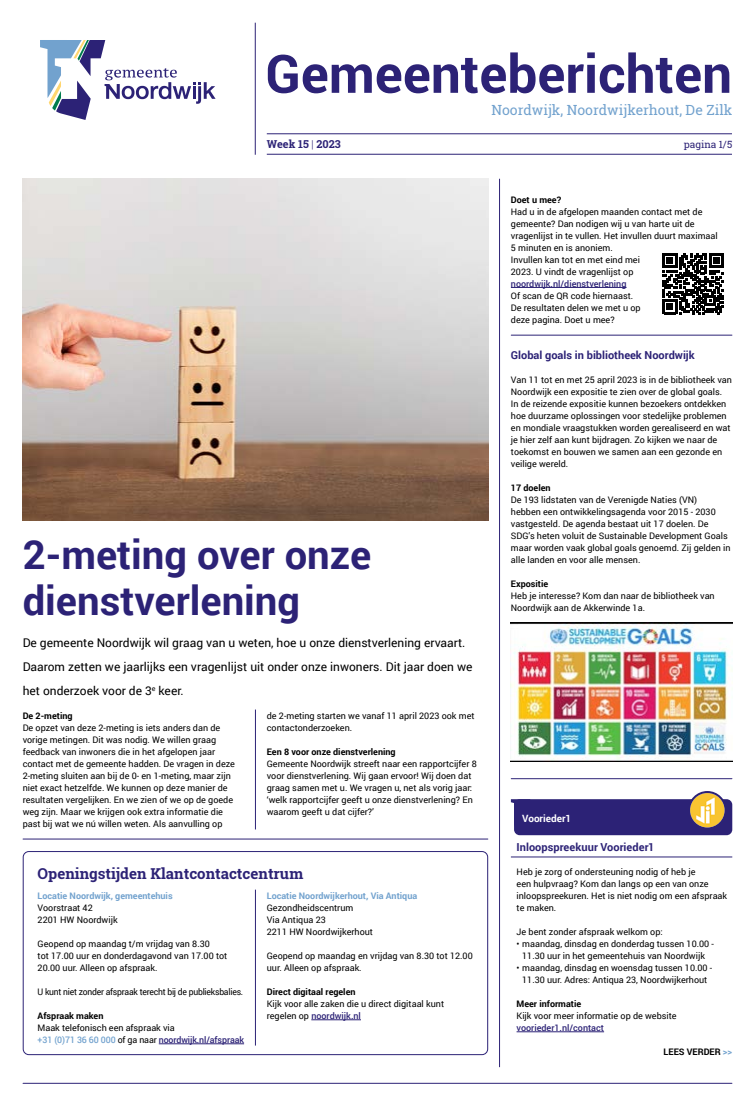
<style>
.page{position:relative;width:755px;height:1106px;background:#fff}
.page>*{position:absolute;margin:0;border:0;box-sizing:border-box;transform-origin:0 0}
._05_Kop_Artikel_Groo{font:700 53px "Roboto";color:#2c2276}
._05_Kop_Artikel_Groo-2{font:700 40px/46px "Roboto";color:#2c2276}
._06_Kop_Sub{font:700 15px "Roboto Slab";color:#2c2276}
._06_Kop_Sub-2{font:14px "Roboto Slab";color:#72a2ce}
._01_Body_Tekst-Inlei{font:12px/24px "Roboto";color:#000}
._07_Kopje_Alinea_11p{font:700 11px "Roboto";color:#2c2276}
._10_Kopje_onderstree{font:700 11px "Roboto";letter-spacing:.005em;color:#2c2276}
._05_Kop_Artikel_Groo-3{font:700 10.9px "Roboto Slab";color:#2c2276}
._09_Kopje_Rubriek-Di{font:700 10px "Roboto";color:#fff}
.t1{font:10px "Roboto Slab";color:#2c2276}
._02_Body_Tekst-Plain{font:9px/12px "Roboto";color:#000}
._03__Body_Tekst-Insp{font:9px/12px "Roboto";color:#000}
._12_Tussenkopje_9pt{font:700 9px "Roboto";color:#000}
._02_Body_Tekst-Plain-2{font:9px "Roboto";letter-spacing:-.025em;color:#000;scale:.95 1}
._02_Body_Tekst-Plain-3{font:700 9px "Roboto";color:#72a2ce}
._12_Tussenkopje_9pt-2{font:700 9px "Roboto";color:#72a2ce}
._03__Body_Tekst-Insp-2{font:500 9px "Roboto";color:#2c2276}
._11_Tussenkopje_9pt{font:700 9px "Roboto";color:#000}
._03__Body_Tekst-Insp-3{font:700 9px "Roboto";color:#000}
.s1{font-weight:300}
.s2{font-weight:500;color:#72a2ce}
.s3{font-weight:500;color:#2c2276}
.s4{color:#72a2ce}
</style>
<div class="page">
<hr style="left:499px;top:179px;width:1px;height:888px;background:#2c2276">
<hr style="left:23px;top:1083px;width:708px;height:1px;background:#2c2276">
<img style="left:23px;top:179px;width:465px;height:342px">
<hr style="left:255px;top:709px;width:1px;height:120px;background:#2c2276">
<svg style="left:40px;top:40px;width:175px;height:80px"></svg>
<hr style="left:255px;top:23px;width:1px;height:132px;background:#2c2276">
<hr style="left:266px;top:154px;width:465px;height:1px;background:#2c2276">
<hr style="left:266px;top:133px;width:465px;height:1px;background:#2c2276">
<div style="left:23px;top:851px;width:465px;height:204px;border:1px solid #2c2276;border-radius:6px"></div>
<hr style="left:159px;top:1043px;width:85px;height:1px;background:#2c2276">
<hr style="left:311px;top:1019px;width:50px;height:1px;background:#2c2276">
<hr style="left:255px;top:889px;width:1px;height:156px;background:#2c2276">
<div style="left:513px;top:799px;width:218px;height:36px;background:#2c2276;border-radius:6px"></div>
<svg style="left:510px;top:799px;width:9px;height:34px"></svg>
<svg style="left:688px;top:792px;width:37px;height:36px"></svg>
<img style="left:689px;top:793px;width:35px;height:34px;border-radius:17px">
<div style="left:687px;top:791px;width:39px;height:38px;border:2px solid #2c2276;border-radius:50%"></div>
<hr style="left:510px;top:856px;width:221px;height:1px;background:#2c2276">
<hr style="left:516px;top:1031px;width:87px;height:1px;background:#2c2276">
<hr style="left:23px;top:838px;width:464px;height:1px;background:#2c2276">
<hr style="left:510px;top:287px;width:116px;height:1px;background:#2c2276">
<svg style="left:662px;top:253px;width:61px;height:61px"></svg>
<hr style="left:511px;top:335px;width:220px;height:1px;background:#2c2276">
<hr style="left:511px;top:778px;width:220px;height:1px;background:#2c2276">
<img style="left:510px;top:623px;width:221px;height:138px">
<p class="_05_Kop_Artikel_Groo" style="left:265px;top:37px;width:468px">Gemeenteberichten</p>
<p class="_06_Kop_Sub-2" style="left:491px;top:100px;width:242px">Noordwijk, Noordwijkerhout, De Zilk</p>
<p class="_05_Kop_Artikel_Groo-3" style="left:266px;top:137px;width:75px">Week 15 <span class="s1">|</span> 2023</p>
<p class="t1" style="left:683px;top:137px;width:50px">pagina 1/5</p>
<p class="_05_Kop_Artikel_Groo-2" style="left:23px;top:530px;width:350px">2-meting over onze dienstverlening</p>
<p class="_01_Body_Tekst-Inlei" style="left:23px;top:630px;width:451px">De gemeente Noordwijk wil graag van u weten, hoe u onze dienstverlening ervaart.<br>Daarom zetten we jaarlijks een vragenlijst uit onder onze inwoners. Dit jaar doen we het onderzoek voor de 3<sup>e</sup> keer.</p>
<p class="_12_Tussenkopje_9pt" style="left:23px;top:709px;width:51px">De 2-meting</p>
<p class="_02_Body_Tekst-Plain" style="left:23px;top:721px;width:213px">De opzet van deze 2-meting is iets anders dan de vorige metingen. Dit was nodig. We willen graag feedback van inwoners die in het afgelopen jaar contact met de gemeente hadden. De vragen in deze 2-meting sluiten aan bij de 0- en 1-meting, maar zijn niet exact hetzelfde. We kunnen op deze manier de resultaten vergelijken. En we zien of we op de goede weg zijn. Maar we krijgen ook extra informatie die past bij wat we nú willen weten. Als aanvulling op</p>
<p class="_02_Body_Tekst-Plain" style="left:266px;top:709px;width:209px">de 2-meting starten we vanaf 11 april 2023 ook met contactonderzoeken.</p>
<p class="_12_Tussenkopje_9pt" style="left:266px;top:745px;width:130px">Een 8 voor onze dienstverlening</p>
<p class="_02_Body_Tekst-Plain" style="left:266px;top:757px;width:211px">Gemeente Noordwijk streeft naar een rapportcijfer 8 voor dienstverlening. Wij gaan ervoor! Wij doen dat graag samen met u. We vragen u, net als vorig jaar: ‘welk rapportcijfer geeft u onze dienstverlening? En waarom geeft u dat cijfer?’</p>
<p class="_06_Kop_Sub" style="left:38px;top:863px;width:267px">Openingstijden Klantcontactcentrum</p>
<p class="_12_Tussenkopje_9pt-2" style="left:38px;top:889px;width:136px">Locatie Noordwijk, gemeentehuis</p>
<p class="_02_Body_Tekst-Plain" style="left:38px;top:901px;width:57px">Voorstraat 42</p>
<p class="_02_Body_Tekst-Plain" style="left:38px;top:913px;width:81px">2201 HW Noordwijk</p>
<p class="_02_Body_Tekst-Plain" style="left:38px;top:937px;width:191px">Geopend op maandag t/m vrijdag van 8.30<br>tot 17.00 uur en donderdagavond van 17.00 tot<br>20.00 uur. Alleen op afspraak.</p>
<p class="_02_Body_Tekst-Plain-2" style="left:38px;top:985px;width:218px">U kunt niet zonder afspraak terecht bij de publieksbalies.</p>
<p class="_12_Tussenkopje_9pt" style="left:38px;top:1009px;width:67px">Afspraak maken</p>
<p class="_02_Body_Tekst-Plain" style="left:38px;top:1021px;width:208px">Maak telefonisch een afspraak via<br><span class="s2">+31 (0)71 36 60 000</span> of ga naar <span class="s3">noordwijk.nl/afspraak</span></p>
<p class="_02_Body_Tekst-Plain-3" style="left:266px;top:889px;width:152px">Locatie Noordwijkerhout, Via Antiqua</p>
<p class="_02_Body_Tekst-Plain" style="left:266px;top:901px;width:88px">Gezondheidscentrum</p>
<p class="_02_Body_Tekst-Plain" style="left:266px;top:913px;width:61px">Via Antiqua 23</p>
<p class="_02_Body_Tekst-Plain" style="left:266px;top:925px;width:108px">2211 HW Noordwijkerhout</p>
<p class="_02_Body_Tekst-Plain" style="left:266px;top:949px;width:207px">Geopend op maandag en vrijdag van 8.30 tot 12.00 uur. Alleen op afspraak.</p>
<p class="_12_Tussenkopje_9pt" style="left:266px;top:985px;width:90px">Direct digitaal regelen</p>
<p class="_02_Body_Tekst-Plain" style="left:266px;top:997px;width:179px">Kijk voor alle zaken die u direct digitaal kunt regelen op <span class="s3">noordwijk.nl</span></p>
<p class="_12_Tussenkopje_9pt" style="left:510px;top:193px;width:52px">Doet u mee?</p>
<p class="_02_Body_Tekst-Plain" style="left:510px;top:205px;width:208px">Had u in de afgelopen maanden contact met de gemeente? Dan nodigen wij u van harte uit de vragenlijst in te vullen. Het invullen duurt maximaal 5 minuten en is anoniem.<br>Invullen kan tot en met eind mei<br>2023. U vindt de vragenlijst op <span class="s3">noordwijk.nl/dienstverlening</span></p>
<p class="_02_Body_Tekst-Plain" style="left:510px;top:289px;width:131px">Of scan de QR code hiernaast.<br>De resultaten delen we met u op deze pagina. Doet u mee?</p>
<p class="_07_Kopje_Alinea_11p" style="left:510px;top:347px;width:185px">Global goals in bibliotheek Noordwijk</p>
<p class="_02_Body_Tekst-Plain" style="left:510px;top:373px;width:222px">Van 11 tot en met 25 april 2023 is in de bibliotheek van<br>Noordwijk een expositie te zien over de global goals.</p>
<p class="_02_Body_Tekst-Plain" style="left:510px;top:397px;width:221px">In de reizende expositie kunnen bezoekers ontdekken hoe duurzame oplossingen voor stedelijke problemen en mondiale vraagstukken worden gerealiseerd en wat je hier zelf aan kunt bijdragen. Zo kijken we naar de toekomst en bouwen we samen aan een gezonde en veilige wereld.</p>
<p class="_12_Tussenkopje_9pt" style="left:510px;top:481px;width:41px">17 doelen</p>
<p class="_02_Body_Tekst-Plain" style="left:510px;top:493px;width:221px">De 193 lidstaten van de Verenigde Naties (VN)<br>hebben een ontwikkelingsagenda voor 2015 - 2030 vastgesteld. De agenda bestaat uit 17 doelen. De SDG’s heten voluit de Sustainable Development Goals maar worden vaak global goals genoemd. Zij gelden in alle landen en voor alle mensen.</p>
<p class="_12_Tussenkopje_9pt" style="left:510px;top:577px;width:39px">Expositie</p>
<p class="_02_Body_Tekst-Plain" style="left:510px;top:589px;width:205px">Heb je interesse? Kom dan naar de bibliotheek van<br>Noordwijk aan de Akkerwinde 1a.</p>
<p class="_09_Kopje_Rubriek-Di" style="left:522px;top:811px;width:51px">Voorieder1</p>
<p class="_10_Kopje_onderstree" style="left:516px;top:839px;width:139px">Inloopspreekuur Voorieder1</p>
<p class="_03__Body_Tekst-Insp" style="left:516px;top:865px;width:212px">Heb je zorg of ondersteuning nodig of heb je<br>een hulpvraag? Kom dan langs op een van onze inloopspreekuren. Het is niet nodig om een afspraak te maken.</p>
<p class="_03__Body_Tekst-Insp" style="left:516px;top:925px;width:148px">Je bent zonder afspraak welkom op:</p>
<p class="_02_Body_Tekst-Plain" style="left:516px;top:937px;width:199px;text-align:center">• maandag, dinsdag en donderdag tussen 10.00 -<br>11.30 uur in het gemeentehuis van Noordwijk</p>
<p class="_02_Body_Tekst-Plain" style="left:516px;top:961px;width:197px;text-align:center">• maandag, dinsdag en woensdag tussen 10.00 -<br>11.30 uur. Adres: Antiqua 23, Noordwijkerhout</p>
<p class="_11_Tussenkopje_9pt" style="left:516px;top:997px;width:66px">Meer informatie</p>
<p class="_03__Body_Tekst-Insp" style="left:516px;top:1009px;width:161px">Kijk voor meer informatie op de website</p>
<p class="_03__Body_Tekst-Insp-2" style="left:516px;top:1021px;width:89px">voorieder1.nl/contact</p>
<p class="_03__Body_Tekst-Insp-3" style="left:663px;top:1045px;width:70px">LEES VERDER <span class="s4">&gt;&gt;</span></p>
</div>
